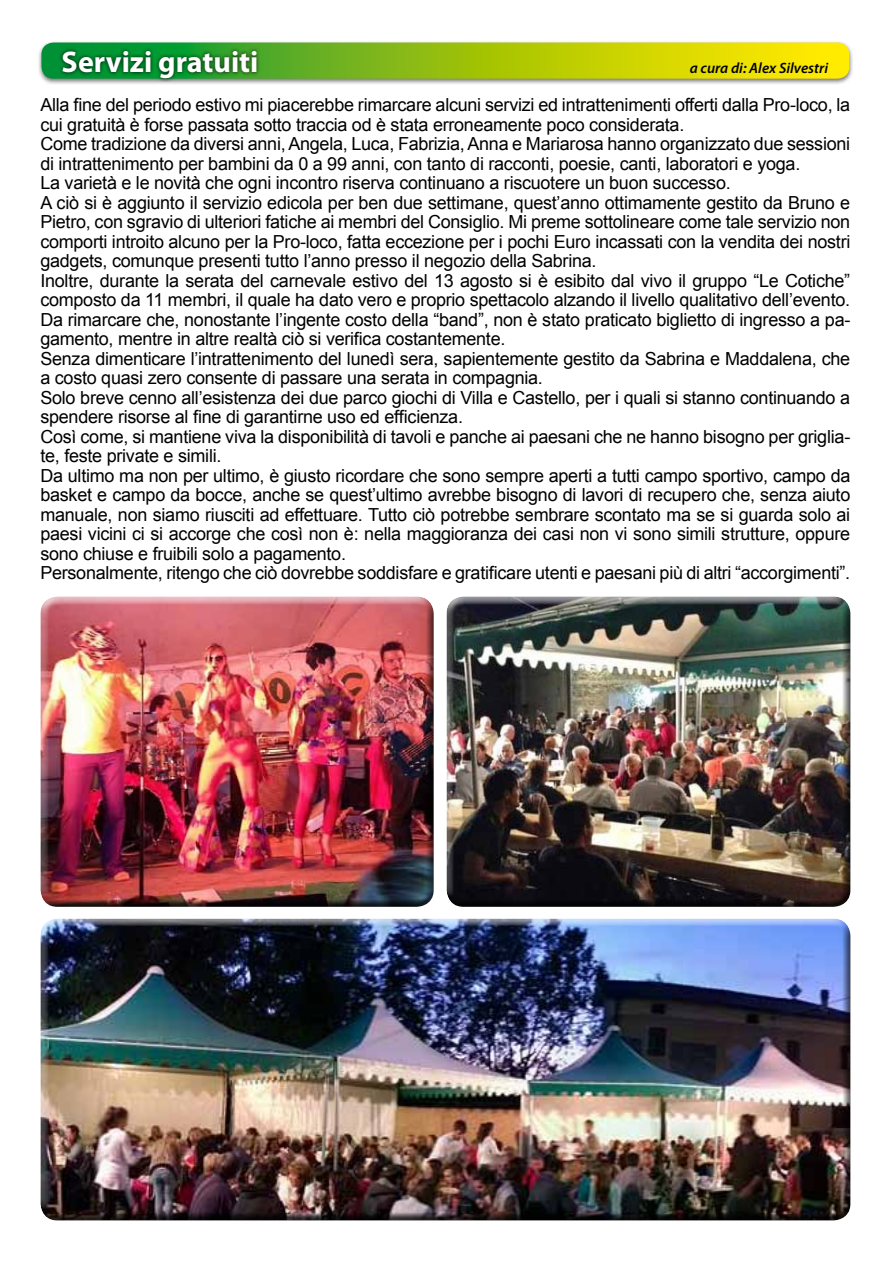
<style>
.page{position:relative;width:893px;height:1263px;background:#fff}
.page>*{position:absolute;margin:0;border:0;box-sizing:border-box;transform-origin:0 0}
.t1{font:700 30px "Myriad Pro";color:#fff}
.t2{font:18px/19.5px "Arial";letter-spacing:-.015em;color:#000}
.t3{font:italic 600 15px "Myriad Pro";color:#000}
</style>
<div class="page">
<div style="left:37px;top:40px;width:817px;height:45px;background:#000;opacity:.55"></div>
<svg style="left:41px;top:43px;width:808px;height:36px;background:#a9c70e"></svg>
<div style="left:58px;top:47px;width:203px;height:35px;background:#000;opacity:.85"></div>
<div style="left:40px;top:600px;width:394px;height:308px;background:#000;opacity:.75"></div>
<div style="left:40px;top:922px;width:810px;height:299px;background:#000;opacity:.75"></div>
<div style="left:445px;top:600px;width:407px;height:307px;background:#000;opacity:.75"></div>
<h1 class="t1" style="left:62px;top:42px;width:198px">Servizi gratuiti</h1>
<p class="t3" style="left:690px;top:58px;width:140px">a cura di: Alex Silvestri</p>
<p class="t2" style="left:40px;top:95px;width:811px">Alla fine del periodo estivo mi piacerebbe rimarcare alcuni servizi ed intrattenimenti offerti dalla Pro-loco, la cui gratuità è forse passata sotto traccia od è stata erroneamente poco considerata.<br>Come tradizione da diversi anni, Angela, Luca, Fabrizia, Anna e Mariarosa hanno organizzato due sessioni di intrattenimento per bambini da 0 a 99 anni, con tanto di racconti, poesie, canti, laboratori e yoga.<br>La varietà e le novità che ogni incontro riserva continuano a riscuotere un buon successo.<br>A ciò si è aggiunto il servizio edicola per ben due settimane, quest’anno ottimamente gestito da Bruno e Pietro, con sgravio di ulteriori fatiche ai membri del Consiglio. Mi preme sottolineare come tale servizio non comporti introito alcuno per la Pro-loco, fatta eccezione per i pochi Euro incassati con la vendita dei nostri gadgets, comunque presenti tutto l’anno presso il negozio della Sabrina.<br>Inoltre, durante la serata del carnevale estivo del 13 agosto si è esibito dal vivo il gruppo “Le Cotiche” composto da 11 membri, il quale ha dato vero e proprio spettacolo alzando il livello qualitativo dell’evento.<br>Da rimarcare che, nonostante l’ingente costo della “band”, non è stato praticato biglietto di ingresso a pa&shy;gamento, mentre in altre realtà ciò si verifica costantemente.<br>Senza dimenticare l’intrattenimento del lunedì sera, sapientemente gestito da Sabrina e Maddalena, che a costo quasi zero consente di passare una serata in compagnia.<br>Solo breve cenno all’esistenza dei due parco giochi di Villa e Castello, per i quali si stanno continuando a spendere risorse al fine di garantirne uso ed efficienza.<br>Così come, si mantiene viva la disponibilità di tavoli e panche ai paesani che ne hanno bisogno per griglia&shy;te, feste private e simili.<br>Da ultimo ma non per ultimo, è giusto ricordare che sono sempre aperti a tutti campo sportivo, campo da basket e campo da bocce, anche se quest’ultimo avrebbe bisogno di lavori di recupero che, senza aiuto manuale, non siamo riusciti ad effettuare. Tutto ciò potrebbe sembrare scontato ma se si guarda solo ai paesi vicini ci si accorge che così non è: nella maggioranza dei casi non vi sono simili strutture, oppure sono chiuse e fruibili solo a pagamento.<br>Personalmente, ritengo che ciò dovrebbe soddisfare e gratificare utenti e paesani più di altri “accorgimenti”.</p>
</div>
